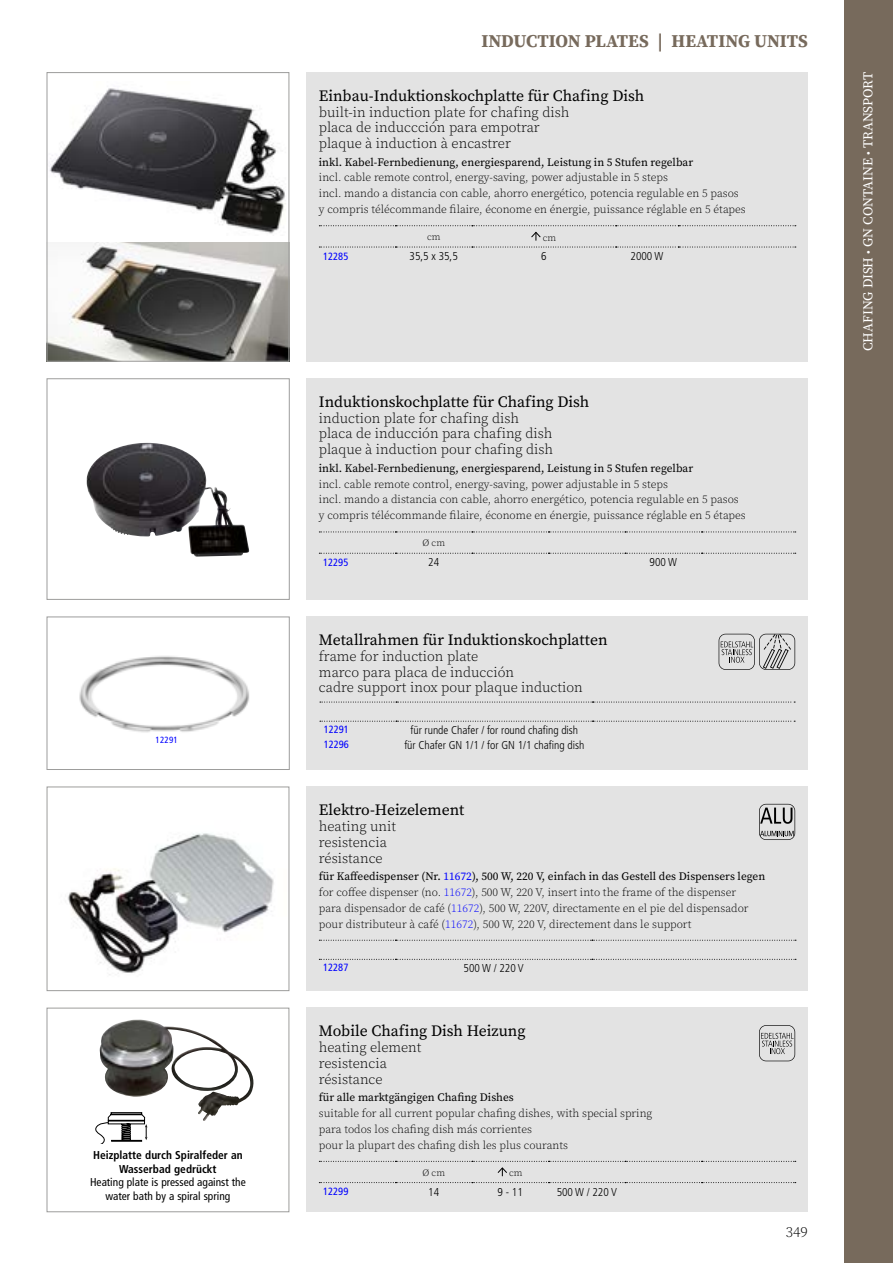
<style>
.page{position:relative;width:893px;height:1263px;background:#fff}
.page>*{position:absolute;margin:0;border:0;box-sizing:border-box;transform-origin:0 0}
.t1{font:700 18px "Source Serif Pro";letter-spacing:-.005em;color:#776a5c}
.t2{font:15.75px "Source Serif Pro";color:#000}
.t3{font:300 15px "Source Serif Pro";color:#000}
.t4{font:300 14.25px/15.8px "Source Serif Pro";color:#000}
.t5{font:13.5px "Source Serif Pro";letter-spacing:-.01em;color:#fff}
.t6{font:300 11.4px/15.8px "Source Serif Pro";color:#000}
.t7{font:11.4px "Source Serif Pro";color:#000}
.t8{font:300 condensed 11.4px "Frutiger LT Std";color:#000}
.t9{font:condensed 11.4px/13.6px "Frutiger LT Std";color:#000;text-align:center}
.t10{font:700 condensed 11.4px/13.6px "Frutiger LT Std";color:#000;text-align:center}
.t11{font:condensed 10.5px "Frutiger LT Std";color:#00f}
.t12{font:300 9.75px "Source Serif Pro";color:#000}
.t13{font:condensed 9px "Frutiger LT Std";letter-spacing:.015em;color:#00f}
.s1{font-weight:400}
.s2{font-weight:400;color:#00f}
.s3{color:#00f}
.s4{font-size:12px}
</style>
<div class="page">
<div style="left:844px;top:0;width:49px;height:1263px;background:#776a5c"></div>
<img style="left:49px;top:242px;width:238px;height:117px">
<img style="left:49px;top:88px;width:237px;height:146px">
<div style="left:47px;top:72px;width:242px;height:289px;border:1px solid #9d9d9c"></div>
<div style="left:306px;top:72px;width:502px;height:289px;background:#e3e3e3"></div>
<svg style="left:319px;top:225px;width:477px;height:1px"></svg>
<svg style="left:319px;top:247px;width:477px;height:1px"></svg>
<svg style="left:531px;top:232px;width:10px;height:9px"></svg>
<img style="left:86px;top:443px;width:164px;height:114px">
<div style="left:47px;top:378px;width:242px;height:222px;border:1px solid #9d9d9c"></div>
<div style="left:306px;top:378px;width:502px;height:222px;background:#e3e3e3"></div>
<svg style="left:319px;top:532px;width:477px;height:1px"></svg>
<svg style="left:319px;top:553px;width:477px;height:1px"></svg>
<img style="left:79px;top:656px;width:171px;height:77px">
<div style="left:47px;top:617px;width:242px;height:153px;border:1px solid #9d9d9c"></div>
<div style="left:306px;top:617px;width:502px;height:153px;background:#e3e3e3"></div>
<svg style="left:719px;top:634px;width:76px;height:36px"></svg>
<svg style="left:320px;top:702px;width:475px;height:1px"></svg>
<svg style="left:320px;top:721px;width:475px;height:1px"></svg>
<img style="left:68px;top:833px;width:206px;height:142px">
<div style="left:47px;top:787px;width:242px;height:204px;border:1px solid #9d9d9c"></div>
<div style="left:306px;top:787px;width:502px;height:204px;background:#e3e3e3"></div>
<svg style="left:759px;top:804px;width:36px;height:36px"></svg>
<svg style="left:319px;top:940px;width:477px;height:1px"></svg>
<svg style="left:319px;top:959px;width:477px;height:1px"></svg>
<img style="left:100px;top:1020px;width:154px;height:101px">
<div style="left:47px;top:1008px;width:242px;height:204px;border:1px solid #9d9d9c"></div>
<div style="left:306px;top:1008px;width:502px;height:204px;background:#e3e3e3"></div>
<svg style="left:759px;top:1025px;width:36px;height:36px"></svg>
<svg style="left:319px;top:1182px;width:477px;height:1px"></svg>
<svg style="left:319px;top:1161px;width:477px;height:15px"></svg>
<div style="left:77px;top:1109px;width:99px;height:34px;background:#fff"></div>
<svg style="left:95px;top:1112px;width:52px;height:31px"></svg>
<p class="t13" style="left:156px;top:735px;width:24px">12291</p>
<p class="t10" style="left:93px;top:1148px;width:151px">Heizplatte durch Spiralfeder an<br>Wasserbad gedrückt</p>
<p class="t9" style="left:90px;top:1175px;width:157px">Heating plate is pressed against the water bath by a spiral spring</p>
<h1 class="t1" style="left:481px;top:29px;width:328px">INDUCTION PLATES | HEATING UNITS</h1>
<h2 class="t2" style="left:319px;top:85px;width:327px">Einbau-Induktionskochplatte für Chafing Dish</h2>
<p class="t4" style="left:319px;top:104px;width:252px">built-in induction plate for chafing dish placa de induccción para empotrar plaque à induction à encastrer</p>
<p class="t7" style="left:319px;top:154px;width:376px">inkl. Kabel-Fernbedienung, energiesparend, Leistung in 5 Stufen regelbar</p>
<p class="t6" style="left:319px;top:170px;width:428px">incl. cable remote control, energy-saving, power adjustable in 5 steps<br>incl. mando a distancia con cable, ahorro energético, potencia regulable en 5 pasos y compris télécommande filaire, économe en énergie, puissance réglable en 5 étapes</p>
<p class="t12" style="left:427px;top:230px;width:15px">cm</p>
<p class="t12" style="left:543px;top:231px;width:15px">cm</p>
<p class="t11" style="left:323px;top:250px;width:27px">12285</p>
<p class="t8" style="left:410px;top:250px;width:50px">35,5 x 35,5</p>
<p class="t8" style="left:541px;top:250px;width:7px">6</p>
<p class="t8" style="left:631px;top:250px;width:34px">2000 W</p>
<h2 class="t2" style="left:319px;top:391px;width:272px">Induktionskochplatte für Chafing Dish</h2>
<p class="t4" style="left:319px;top:410px;width:236px">induction plate for chafing dish placa de inducción para chafing dish plaque à induction pour chafing dish</p>
<p class="t7" style="left:319px;top:460px;width:376px">inkl. Kabel-Fernbedienung, energiesparend, Leistung in 5 Stufen regelbar</p>
<p class="t6" style="left:319px;top:476px;width:428px">incl. cable remote control, energy-saving, power adjustable in 5 steps<br>incl. mando a distancia con cable, ahorro energético, potencia regulable en 5 pasos y compris télécommande filaire, économe en énergie, puissance réglable en 5 étapes</p>
<p class="t12" style="left:422px;top:537px;width:24px">Ø cm</p>
<p class="t11" style="left:323px;top:556px;width:27px">12295</p>
<p class="t8" style="left:428px;top:556px;width:12px">24</p>
<p class="t8" style="left:650px;top:556px;width:29px">900 W</p>
<h2 class="t2" style="left:319px;top:629px;width:290px">Metallrahmen für Induktionskochplatten</h2>
<p class="t4" style="left:319px;top:648px;width:265px">frame for induction plate<br>marco para placa de inducción<br>cadre support inox pour plaque induction</p>
<p class="t11" style="left:324px;top:723px;width:27px">12291</p>
<p class="t8" style="left:410px;top:723px;width:169px">für runde Chafer / for round chafing dish</p>
<p class="t11" style="left:324px;top:738px;width:27px">12296</p>
<p class="t8" style="left:404px;top:738px;width:181px">für Chafer GN 1/1 / for GN 1/1 chafing dish</p>
<h2 class="t2" style="left:319px;top:799px;width:147px">Elektro-Heizelement</h2>
<p class="t4" style="left:319px;top:818px;width:79px">heating unit resistencia résistance</p>
<p class="t6" style="left:319px;top:868px;width:448px"><span class="s1">für Kaffeedispenser (Nr.</span> <span class="s2">11672</span><span class="s1">), 500 W, 220 V, einfach in das Gestell des Dispensers legen </span>for coffee dispenser (no. <span class="s3">11672</span>), 500 W, 220 V, insert into the frame of the dispenser<br>para dispensador de café (<span class="s3">11672</span>), 500 W, 220V, directamente en el pie del dispensador pour distributeur à café (<span class="s3">11672</span>), 500 W, 220 V, directement dans le support</p>
<p class="t11" style="left:323px;top:961px;width:27px">12287</p>
<p class="t8" style="left:464px;top:961px;width:62px">500 W / 220 V</p>
<h2 class="t2" style="left:319px;top:1020px;width:208px">Mobile Chafing Dish Heizung</h2>
<p class="t4" style="left:319px;top:1040px;width:104px">heating element resistencia résistance</p>
<p class="t7" style="left:319px;top:1090px;width:196px">für alle marktgängigen Chafing Dishes</p>
<p class="t6" style="left:319px;top:1105px;width:335px">suitable for all current popular chafing dishes, with special spring para todos los chafing dish más corrientes<br>pour la plupart des chafing dish les plus courants</p>
<p class="t12" style="left:422px;top:1166px;width:24px">Ø cm</p>
<p class="t12" style="left:509px;top:1167px;width:15px">cm</p>
<p class="t11" style="left:323px;top:1186px;width:27px">12299</p>
<p class="t8" style="left:428px;top:1185px;width:12px">14</p>
<p class="t8" style="left:498px;top:1185px;width:27px">9 - 11</p>
<p class="t8" style="left:557px;top:1185px;width:62px">500 W / 220 V</p>
<h3 class="t3" style="left:786px;top:1223px;width:24px">349</h3>
<p class="t5" style="left:859px;top:351px;width:281px;rotate:-90deg">CHAFING DISH <span class="s4">•</span> GN CONTAINE <span class="s4">•</span> TRANSPORT</p>
</div>
